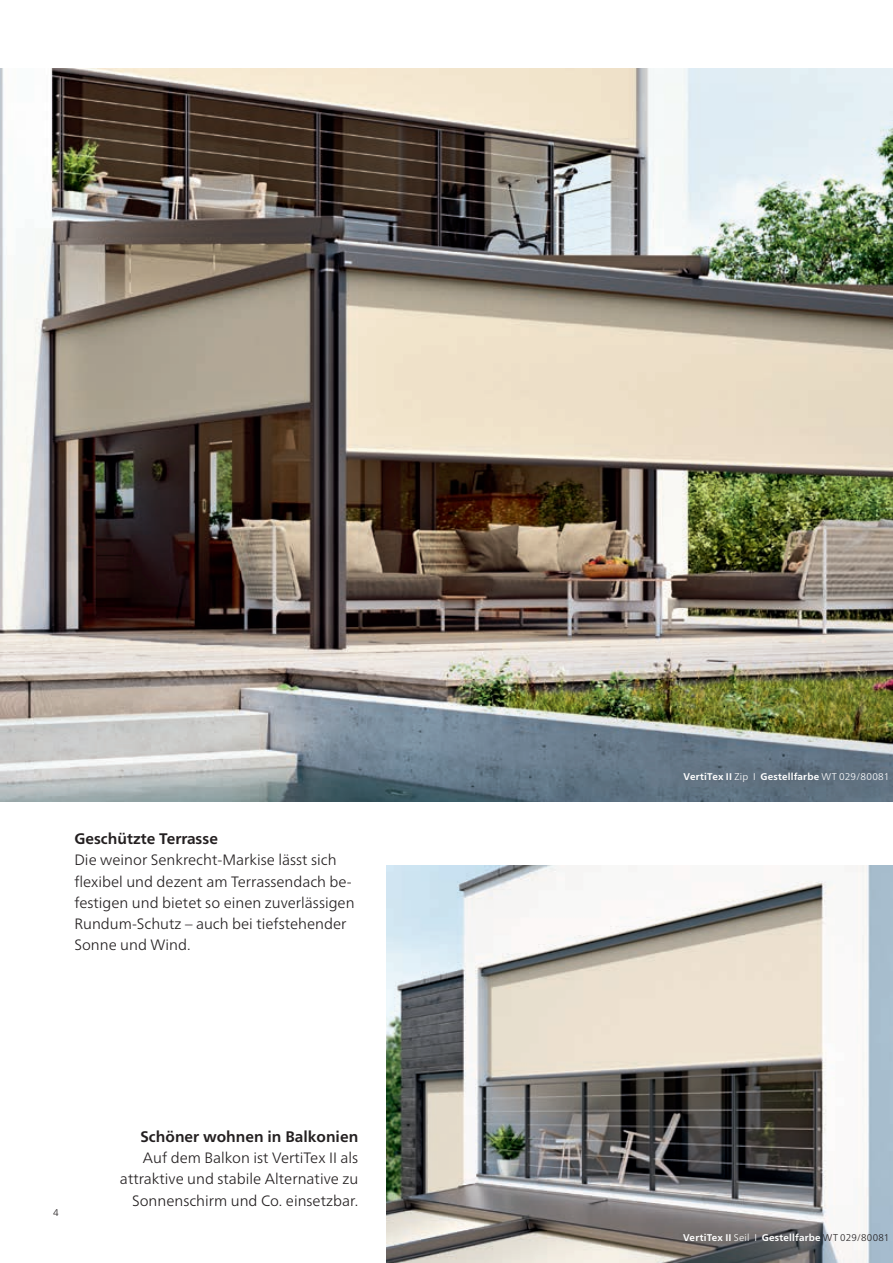
<style>
.page{position:relative;width:893px;height:1263px;background:#fff}
.page>*{position:absolute;margin:0;border:0;box-sizing:border-box;transform-origin:0 0}
._05_Copy_10pt_Light{font:700 15.3px "Frutiger Neue LTW1 G";color:#231f20}
._05_Copy_10pt_Light-2{font:300 15px/21.3px "Frutiger Neue LTW1 G";color:#231f20}
._06_Dessin_6_5p_ligh{font:700 9.75px "Frutiger Neue LTW1 G";letter-spacing:.025em;color:#fff}
._06_Dessin_6_5p_ligh-2{font:300 9.75px "Frutiger Neue LTW1 G";color:#231f20}
.s1{font-weight:300}
.s2{font-weight:300;color:#231f20}
</style>
<div class="page">
<img style="left:387px;top:865px;width:506px;height:398px">
<img style="left:0;top:68px;width:893px;height:733px">
<div style="left:666px;top:754px;width:227px;height:46px;background:#607282"></div>
<p class="_05_Copy_10pt_Light" style="left:74px;top:830px;width:145px">Geschützte Terrasse</p>
<p class="_05_Copy_10pt_Light-2" style="left:74px;top:849px;width:282px">Die weinor Senkrecht-Markise lässt sich flexibel und dezent am Terrassendach be&shy;festigen und bietet so einen zuverlässigen Rundum-Schutz – auch bei tiefstehender Sonne und Wind.</p>
<p class="_06_Dessin_6_5p_ligh-2" style="left:53px;top:1207px;width:7px">4</p>
<p class="_05_Copy_10pt_Light" style="left:140px;top:1127px;width:219px">Schöner wohnen in Balkonien</p>
<p class="_05_Copy_10pt_Light-2" style="left:120px;top:1147px;width:240px;text-align:right">Auf dem Balkon ist VertiTex II als attraktive und stabile Alternative zu<br>Sonnenschirm und Co. einsetzbar.</p>
<p class="_06_Dessin_6_5p_ligh" style="left:684px;top:771px;width:207px">VertiTex II <span class="s1">Zip I</span> Gestellfarbe <span class="s1">WT 029/80081</span></p>
<p class="_06_Dessin_6_5p_ligh" style="left:683px;top:1231px;width:208px">VertiTex II <span class="s1">Seil I</span> Gestellfarbe <span class="s2">WT 029/80081</span></p>
</div>
